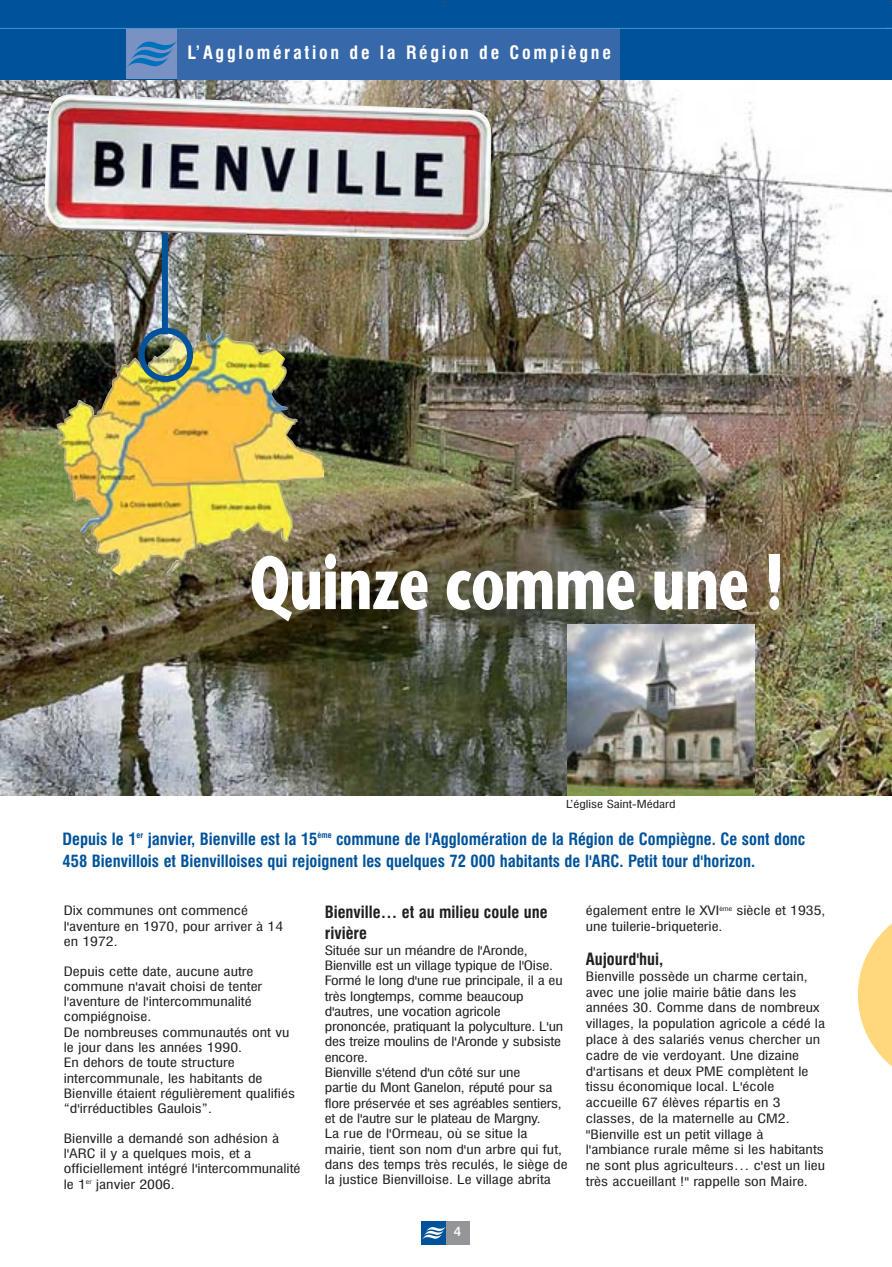
<style>
.page{position:relative;width:892px;height:1267px;background:#fff}
.page>*{position:absolute;margin:0;border:0;box-sizing:border-box;transform-origin:0 0}
.t1{font:700 75px "Stone Sans";letter-spacing:-.02em;color:#fff;scale:.7 1}
.t2{font:700 condensed 18px "Swiss 721 BT";letter-spacing:.15em;color:#fff}
.t3{font:700 condensed 16.5px/22.5px "Swiss 721 BT";color:#00539b}
.t4{font:700 condensed 16.5px/21px "Swiss 721 BT";color:#231f20}
.t5{font:500 13.5px "Swiss 721 BT";color:#fff}
.t6{font:condensed 12.6px/15.3px "Swiss 721 BT";color:#231f20;scale:1.25 1}
.t7{font:condensed 10.8px "Swiss 721 BT";color:#231f20;scale:1.25 1}
</style>
<div class="page">
<img style="left:0;top:0;width:892px;height:1245px">
<p class="t2" style="left:187px;top:44px;width:425px">L’Agglomération de la Région de Compiègne</p>
<p class="t1" style="left:249px;top:554px;width:765px">Quinze comme une !</p>
<p class="t7" style="left:566px;top:798px;width:89px">L’église Saint-Médard</p>
<p class="t3" style="left:63px;top:828px;width:744px">Depuis le 1<sup>er</sup> janvier, Bienville est la 15<sup>ème</sup> commune de l'Agglomération de la Région de Compiègne. Ce sont donc<br>458 Bienvillois et Bienvilloises qui rejoignent les quelques 72 000 habitants de l'ARC. Petit tour d'horizon.</p>
<p class="t6" style="left:64px;top:904px;width:177px">Dix communes ont commencé l'aventure en 1970, pour arriver à 14 en 1972.</p>
<p class="t6" style="left:64px;top:964px;width:186px">Depuis cette date, aucune autre commune n'avait choisi de tenter l'aventure de l'intercommunalité compiégnoise.<br>De nombreuses communautés ont vu le jour dans les années 1990.<br>En dehors de toute structure intercommunale, les habitants de<br>Bienville étaient régulièrement qualifiés “d'irréductibles Gaulois”.</p>
<p class="t6" style="left:64px;top:1131px;width:191px">Bienville a demandé son adhésion à l'ARC il y a quelques mois, et a officiellement intégré l'intercommunalité le 1<sup>er</sup> janvier 2006.</p>
<p class="t4" style="left:325px;top:903px;width:224px">Bienville… et au milieu coule une rivière</p>
<p class="t6" style="left:325px;top:943px;width:196px">Située sur un méandre de l'Aronde, Bienville est un village typique de l'Oise.<br>Formé le long d'une rue principale, il a eu très longtemps, comme beaucoup d'autres, une vocation agricole prononcée, pratiquant la polyculture. L'un des treize moulins de l'Aronde y subsiste encore.<br>Bienville s'étend d'un côté sur une<br>partie du Mont Ganelon, réputé pour sa flore préservée et ses agréables sentiers, et de l'autre sur le plateau de Margny.<br>La rue de l'Ormeau, où se situe la mairie, tient son nom d'un arbre qui fut, dans des temps très reculés, le siège de la justice Bienvilloise. Le village abrita</p>
<p class="t5" style="left:454px;top:1225px;width:9px">4</p>
<p class="t6" style="left:586px;top:904px;width:193px">également entre le XVI<sup>ème</sup> siècle et 1935, une tuilerie-briqueterie.</p>
<p class="t4" style="left:586px;top:950px;width:79px">Aujourd'hui,</p>
<p class="t6" style="left:586px;top:969px;width:193px;line-height:15.8px">Bienville possède un charme certain, avec une jolie mairie bâtie dans les années 30. Comme dans de nombreux villages, la population agricole a cédé la place à des salariés venus chercher un cadre de vie verdoyant. Une dizaine d'artisans et deux PME complètent le tissu économique local. L'école accueille 67 élèves répartis en 3 classes, de la maternelle au CM2. "Bienville est un petit village à l'ambiance rurale même si les habitants ne sont plus agriculteurs… c'est un lieu très accueillant !" rappelle son Maire.</p>
</div>
